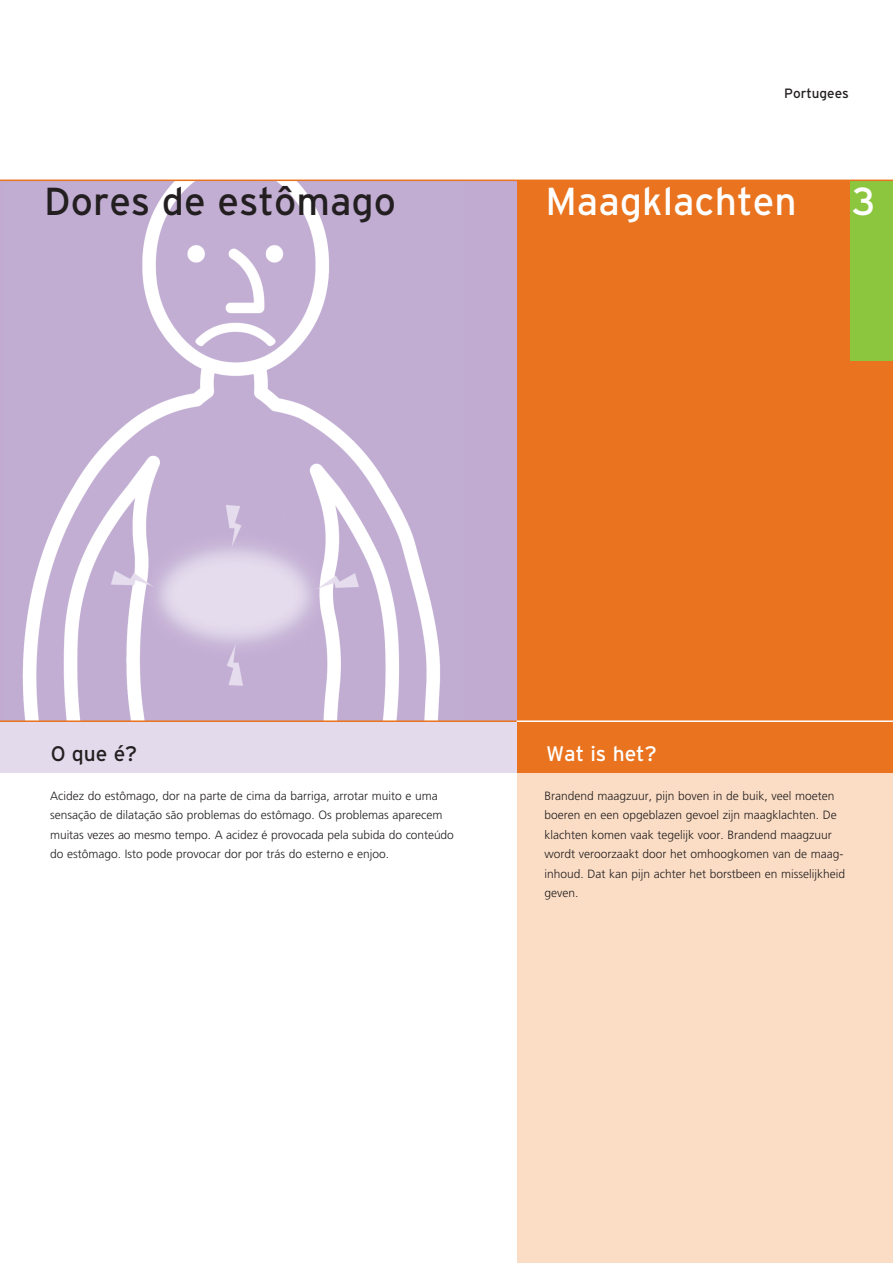
<style>
.page{position:relative;width:893px;height:1263px;background:#fff}
.page>*{position:absolute;margin:0;border:0;box-sizing:border-box;transform-origin:0 0}
.t1{font:39px "Interstate";color:#231f20}
.t2{font:39px "Interstate";color:#fff}
.t3{font:21px "Interstate";color:#fff}
.t4{font:21px "Interstate";color:#231f20}
.t5{font:13.5px "Interstate";color:#231f20}
.t6{font:300 12px/19.5px "Frutiger";color:#231f20}
</style>
<div class="page">
<div style="left:0;top:181px;width:519px;height:540px;background:#c1abd1"></div>
<img style="left:22px;top:181px;width:418px;height:539px">
<div style="left:517px;top:181px;width:376px;height:540px;background:#e9731e"></div>
<div style="left:850px;top:180px;width:43px;height:180px;background:#8bc63e"></div>
<hr style="left:0;top:180px;width:893px;height:1px;background:#e9731e">
<div style="left:517px;top:726px;width:376px;height:537px;background:#fbddc5"></div>
<div style="left:0;top:721px;width:520px;height:51px;background:#e3daec"></div>
<div style="left:518px;top:721px;width:375px;height:51px;background:#e9731e"></div>
<hr style="left:0;top:720px;width:519px;height:2px;background:#e9731e">
<hr style="left:517px;top:720px;width:376px;height:2px;background:#fff">
<p class="t5" style="left:784px;top:85px;width:66px">Portugees</p>
<h1 class="t1" style="left:44px;top:179px;width:353px">Dores de estômago</h1>
<h1 class="t2" style="left:545px;top:179px;width:253px">Maagklachten</h1>
<h1 class="t2" style="left:852px;top:179px;width:25px">3</h1>
<h2 class="t4" style="left:51px;top:741px;width:88px">O que é?</h2>
<h2 class="t3" style="left:546px;top:741px;width:112px">Wat is het?</h2>
<p class="t6" style="left:50px;top:786px;width:405px">Acidez do estômago, dor na parte de cima da barriga, arrotar muito e uma sensação de dilatação são problemas do estômago. Os problemas aparecem muitas vezes ao mesmo tempo. A acidez é provocada pela subida do conteúdo do estômago. Isto pode provocar dor por trás do esterno e enjoo.</p>
<p class="t6" style="left:544px;top:786px;width:302px">Brandend maagzuur, pijn boven in de buik, veel moeten boeren en een opgeblazen gevoel zijn maagklachten. De klachten komen vaak tegelijk voor. Brandend maagzuur wordt veroorzaakt door het omhoogkomen van de maag&shy;inhoud. Dat kan pijn achter het borstbeen en misselijkheid geven.</p>
</div>
